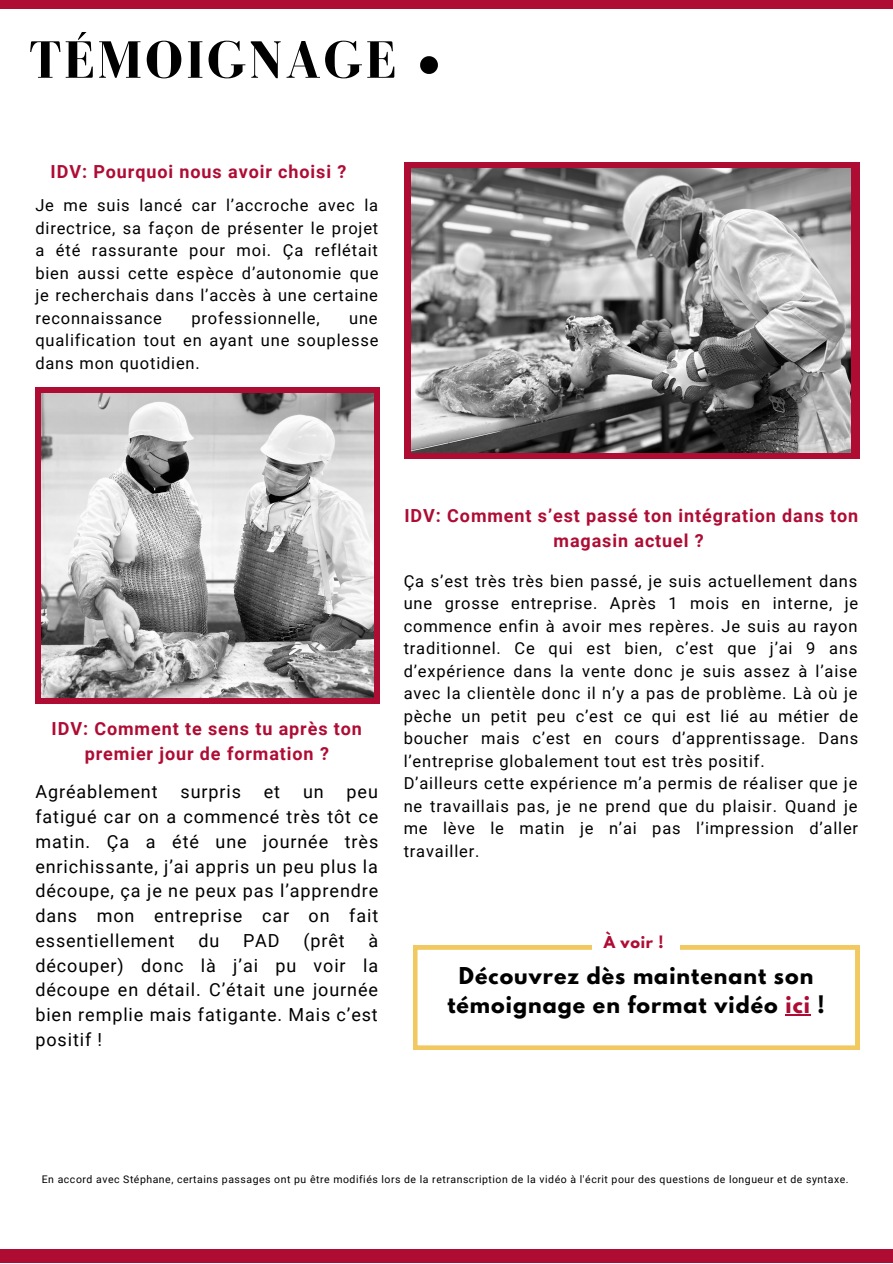
<style>
.page{position:relative;width:893px;height:1264px;background:#fff}
.page>*{position:absolute;margin:0;border:0;box-sizing:border-box;transform-origin:0 0}
.t1{font:700 54px "Bodoni FLF";letter-spacing:.05em;color:#000}
.t2{font:700 20.55px/28.2px "League Spartan";letter-spacing:.05em;color:#000;text-align:center}
.t3{font:18px/24.8px "Roboto";letter-spacing:.05em;color:#000;text-align:justify}
.t4{font:700 18px/24.8px "Roboto";letter-spacing:.05em;color:#af0c34;text-align:center}
.t5{font:16.5px/22.5px "Roboto";letter-spacing:.05em;color:#000;text-align:justify}
.t6{font:700 14.55px "League Spartan";color:#af0c34}
.t7{font:10.5px "Roboto";letter-spacing:.05em;color:#000}
.s1{color:#af0c34}
</style>
<div class="page">
<div style="left:0;top:0;width:892px;height:9px;background:#af0c34"></div>
<div style="left:0;top:1249px;width:892px;height:13px;background:#af0c34"></div>
<div style="left:403px;top:162px;width:456px;height:297px;background:#af0c34"></div>
<img style="left:412px;top:168px;width:438px;height:285px">
<div style="left:35px;top:387px;width:344px;height:317px;background:#af0c34"></div>
<img style="left:42px;top:393px;width:331px;height:304px">
<svg style="left:413px;top:945px;width:446px;height:104px"></svg>
<div style="left:592px;top:937px;width:87px;height:15px;background:#fff"></div>
<hr style="left:785px;top:1013px;width:26px;height:2px;background:#af0c34">
<p class="t1" style="left:29px;top:31px;width:414px">TÉMOIGNAGE •</p>
<p class="t4" style="left:51px;top:160px;width:297px">IDV: Pourquoi nous avoir choisi ?</p>
<p class="t5" style="left:35px;top:194px;width:344px">Je me suis lancé car l’accroche avec la directrice, sa façon de présenter le projet a été rassurante pour moi. Ça reflétait bien aussi cette espèce d’autonomie que je recherchais dans l’accès à une certaine reconnaissance</p>
<p class="t5" style="left:191px;top:307px;width:130px">professionnelle,</p>
<p class="t5" style="left:35px;top:307px;width:344px;text-indent:314px">une qualification tout en ayant une souplesse dans mon quotidien.</p>
<p class="t4" style="left:52px;top:716px;width:312px">IDV: Comment te sens tu après ton premier jour de formation ?</p>
<p class="t3" style="left:35px;top:780px;width:124px">Agréablement</p>
<p class="t3" style="left:180px;top:780px;width:62px">surpris</p>
<p class="t3" style="left:264px;top:780px;width:18px">et</p>
<p class="t3" style="left:303px;top:780px;width:22px">un</p>
<p class="t3" style="left:35px;top:780px;width:344px;text-indent:311px">peu fatigué car on a commencé très tôt ce matin. Ça a été une journée très enrichissante, j’ai appris un peu plus la découpe, ça je ne peux pas l’apprendre dans mon entreprise car on fait essentiellement</p>
<p class="t3" style="left:198px;top:928px;width:22px">du</p>
<p class="t3" style="left:243px;top:928px;width:38px">PAD</p>
<p class="t3" style="left:303px;top:928px;width:43px">(prêt</p>
<p class="t3" style="left:35px;top:928px;width:344px;text-indent:333px">à découper) donc là j’ai pu voir la découpe en détail. C’était une journée bien remplie mais fatigante. Mais c’est positif !</p>
<p class="t4" style="left:404px;top:503px;width:455px">IDV: Comment s’est passé ton intégration dans ton magasin actuel ?</p>
<p class="t5" style="left:403px;top:570px;width:456px">Ça s’est très très bien passé, je suis actuellement dans une grosse entreprise. Après 1 mois en interne, je commence enfin à avoir mes repères. Je suis au rayon traditionnel. Ce qui est bien, c’est que j’ai 9 ans d’expérience dans la vente donc je suis assez à l’aise avec la clientèle donc il n’y a pas de problème. Là où je pèche un petit peu c’est ce qui est lié au métier de boucher mais c’est en cours d’apprentissage. Dans l’entreprise globalement tout est très positif.</p>
<p class="t5" style="left:403px;top:772px;width:456px">D’ailleurs cette expérience m’a permis de réaliser que je ne travaillais pas, je ne prend que du plaisir. Quand je me lève le matin je n’ai pas l’impression d’aller travailler.</p>
<p class="t6" style="left:603px;top:934px;width:61px">À voir !</p>
<p class="t2" style="left:447px;top:964px;width:379px">Découvrez dès maintenant son témoignage en format vidéo <span class="s1">ici</span> !</p>
<p class="t7" style="left:42px;top:1172px;width:808px">En accord avec Stéphane, certains passages ont pu être modifiés lors de la retranscription de la vidéo à l'écrit pour des questions de longueur et de syntaxe.</p>
</div>
